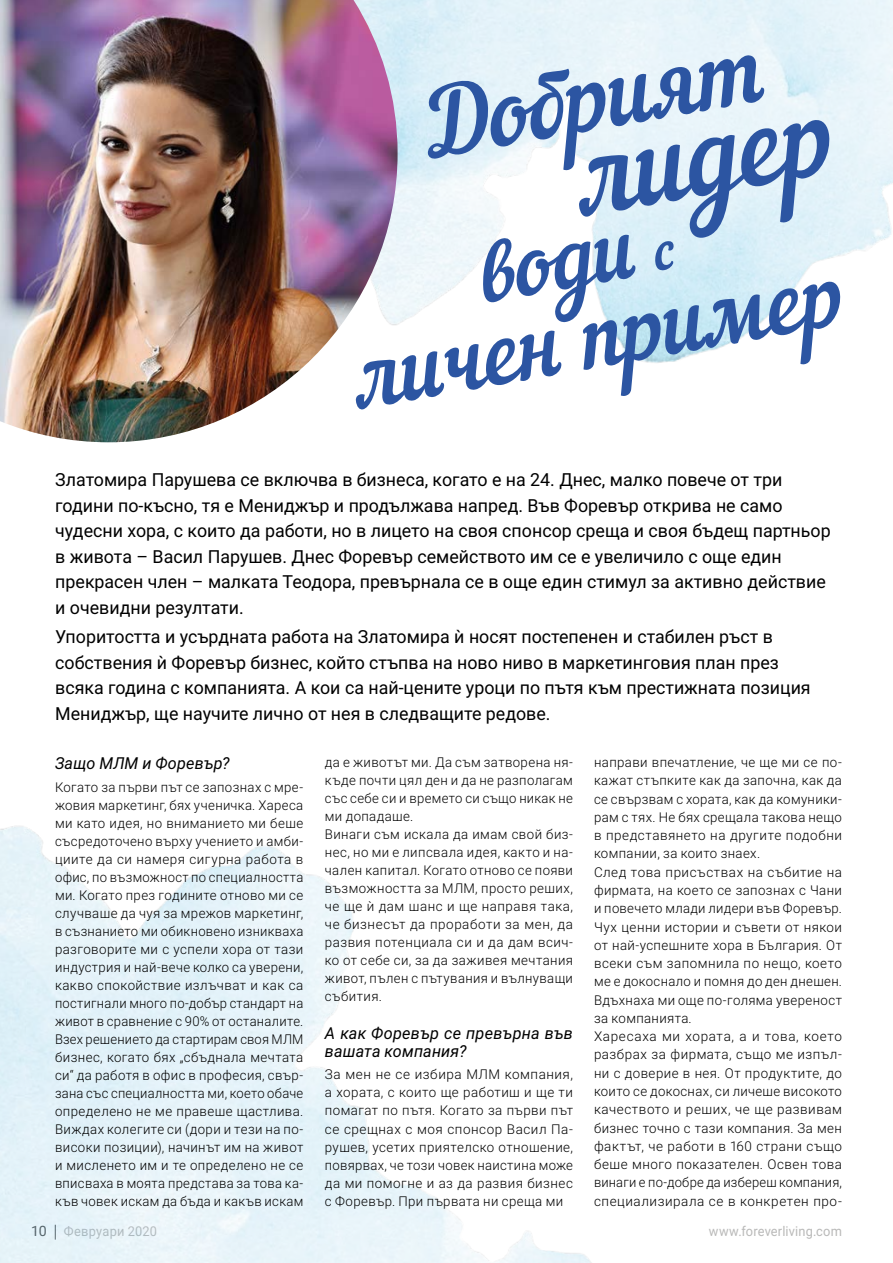
<style>
.page{position:relative;width:893px;height:1263px;background:#fff}
.page>*{position:absolute;margin:0;border:0;box-sizing:border-box;transform-origin:0 0}
.t1{font:108.3px "Nautilus Pompilius";color:#2c55a2}
.t2{font:92.55px "Nautilus Pompilius";color:#2c55a2}
.t3{font:87.3px "Nautilus Pompilius";color:#2c55a2}
.t4{font:84.75px "Nautilus Pompilius";color:#2c55a2}
.t5{font:18px/25.5px "Roboto 2014";color:#000}
.t6{font:italic 16.5px/18px "Roboto 2014";letter-spacing:.01em;color:#000}
.t7{font:300 13.5px/18px "Roboto 2014";letter-spacing:.03em;color:#000;text-align:justify}
.t8{font:13.5px "Roboto 2014";letter-spacing:.015em;color:#9d9d9c;scale:.95 1}
.s1{font-size:54px}
.s2{font-size:14.25px;color:#000}
</style>
<div class="page">
<img style="left:0;top:0;width:398px;height:442px">
<h2 class="t2" style="left:416px;top:72px;width:344px;rotate:-10deg">Добрият</h2>
<h1 class="t1" style="left:568px;top:114px;width:257px;rotate:-10deg">лидер</h1>
<h3 class="t4" style="left:471px;top:224px;width:198px;rotate:-10deg">води <span class="s1">с</span></h3>
<h3 class="t3" style="left:347px;top:327px;width:495px;rotate:-10deg">личен пример</h3>
<p class="t5" style="left:55px;top:466px;width:777px">Златомира Парушева се включва в бизнеса, когато е на 24. Днес, малко повече от три години по-късно, тя е Мениджър и продължава напред. Във Форевър открива не само чудесни хора, с които да работи, но в лицето на своя спонсор среща и своя бъдещ партньор в живота – Васил Парушев. Днес Форевър семейството им се е увеличило с още един прекрасен член – малката Теодора, превърнала се в още един стимул за активно действие и очевидни резултати.</p>
<p class="t5" style="left:55px;top:623px;width:757px">Упоритостта и усърдната работа на Златомира ѝ носят постепенен и стабилен ръст в собствения ѝ Форевър бизнес, който стъпва на ново ниво в маркетинговия план през всяка година с компанията. А кои са най-цените уроци по пътя към престижната позиция Мениджър, ще научите лично от нея в следващите редове.</p>
<p class="t6" style="left:55px;top:754px;width:176px">Защо МЛМ и Форевър?</p>
<p class="t7" style="left:55px;top:777px;width:250px">Когато за първи път се запознах с мре&shy;жовия маркетинг, бях ученичка. Хареса ми като идея, но вниманието ми беше съсредоточено върху учението и амби&shy;циите да си намеря сигурна работа в офис, по възможност по специалността ми. Когато през годините отново ми се случваше да чуя за мрежов маркетинг, в съзнанието ми обикновено изникваха разговорите ми с успели хора от тази индустрия и най-вече колко са уверени, какво спокойствие излъчват и как са постигнали много по-добър стандарт на живот в сравнение с 90% от останалите.<br>Взех решението да стартирам своя МЛМ бизнес, когато бях „сбъднала мечтата си“ да работя в офис в професия, свър&shy;зана със специалността ми, което обаче определено не ме правеше щастлива.<br>Виждах колегите си (дори и тези на по&shy;високи позиции), начинът им на живот и мисленето им и те определено не се вписваха в моята представа за това ка&shy;къв човек искам да бъда и какъв искам</p>
<p class="t7" style="left:325px;top:753px;width:250px;text-align:left">да е животът ми. Да съм затворена ня&shy;къде почти цял ден и да не разполагам със себе си и времето си също никак не ми допадаше.<br>Винаги съм искала да имам свой биз&shy;нес, но ми е липсвала идея, както и на&shy;чален капитал. Когато отново се появи възможността за МЛМ, просто реших, че ще ѝ дам шанс и ще направя така, че бизнесът да проработи за мен, да развия потенциала си и да дам всич&shy;ко от себе си, за да заживея мечтания живот, пълен с пътувания и вълнуващи събития.</p>
<p class="t6" style="left:325px;top:1024px;width:250px">А как Форевър се превърна във вашата компания?</p>
<p class="t7" style="left:325px;top:1065px;width:250px">За мен не се избира МЛМ компания, а хората, с които ще работиш и ще ти помагат по пътя. Когато за първи път се срещнах с моя спонсор Васил Па&shy;рушев, усетих приятелско отношение, повярвах, че този човек наистина може да ми помогне и аз да развия бизнес с Форевър. При първата ни среща ми</p>
<p class="t7" style="left:594px;top:753px;width:249px;text-align:left">направи впечатление, че ще ми се по&shy;кажат стъпките как да започна, как да се свързвам с хората, как да комуники&shy;рам с тях. Не бях срещала такова нещо в представянето на другите подобни компании, за които знаех.<br>След това присъствах на събитие на фирмата, на което се запознах с Чани и повечето млади лидери във Форевър.<br>Чух ценни истории и съвети от някои от най-успешните хора в България. От всеки съм запомнила по нещо, което ме е докоснало и помня до ден днешен.<br>Вдъхнаха ми още по-голяма увереност за компанията.<br>Харесаха ми хората, а и това, което разбрах за фирмата, също ме изпъл&shy;ни с доверие в нея. От продуктите, до които се докоснах, си личеше високото качеството и реших, че ще развивам бизнес точно с тази компания. За мен фактът, че работи в 160 страни също беше много показателен. Освен това винаги е по-добре да избереш компания, специализирала се в конкретен про-</p>
<p class="t8" style="left:31px;top:1222px;width:134px"><span class="s2">10</span> Февруари 2020</p>
<p class="t8" style="left:709px;top:1222px;width:142px">www.foreverliving.com</p>
</div>
